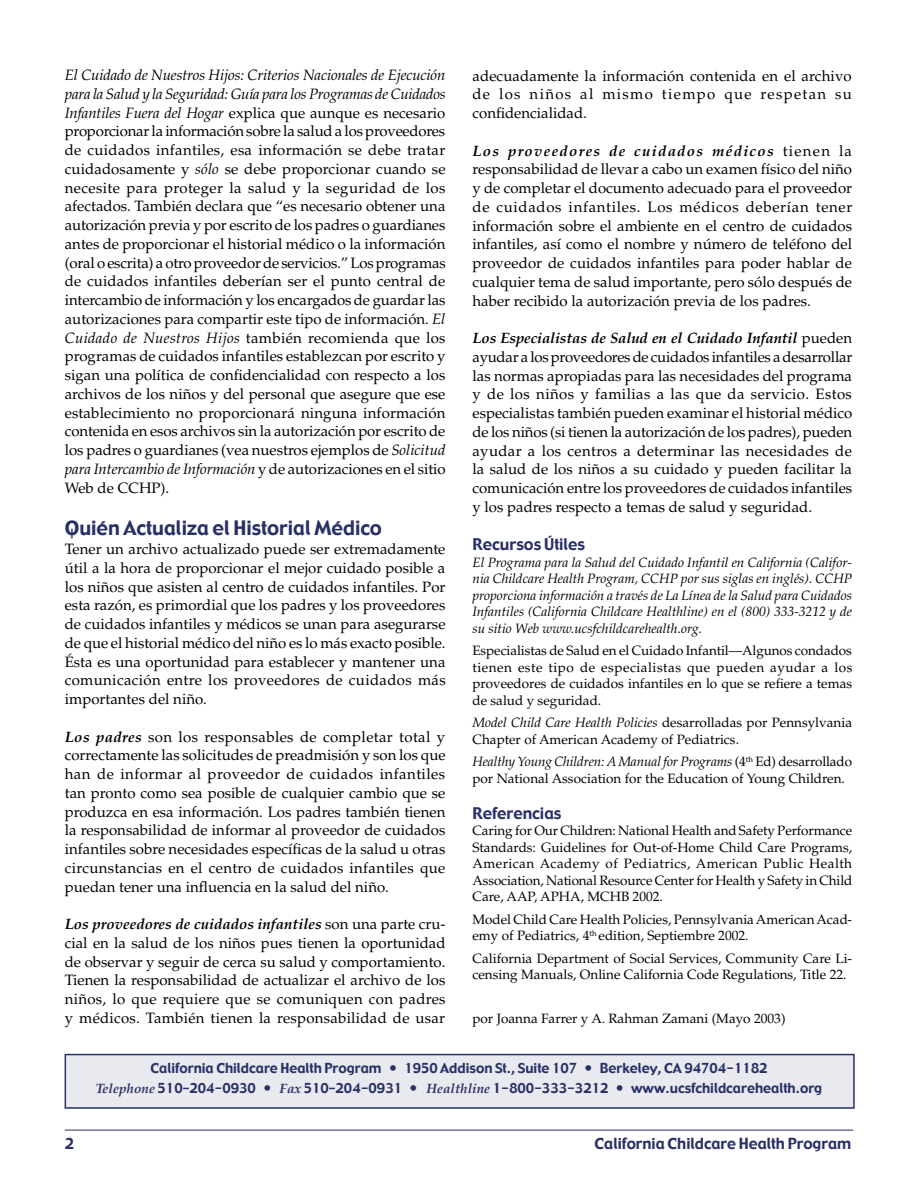
<style>
.page{position:relative;width:918px;height:1188px;background:#fff}
.page>*{position:absolute;margin:0;border:0;box-sizing:border-box;transform-origin:0 0}
.Subhead{font:19.5px "Gadget";color:#283066}
.Sub_subhead{font:15.75px "Gadget";color:#283066}
.Body_Text{font:15px/18.8px "Palatino";color:#000;text-align:justify}
.Body_Text-2{font:15px "Gadget";color:#283066}
.Body_Text-3{font:13.5px/16.5px "Palatino";color:#000}
.References_Text{font:italic 13.5px/16.5px "Palatino";color:#000;text-align:justify}
.t1{font:13.5px "Gadget";color:#283066}
.s1{font-style:italic}
.s2{font-weight:700;font-style:italic}
.s3{font-family:"Palatino";font-weight:700;font-style:italic}
</style>
<div class="page">
<hr style="left:65px;top:1130px;width:788px;height:1px;background:#283066">
<div style="left:65px;top:1055px;width:789px;height:53px;background:#e9eaf0"></div>
<div style="left:65px;top:1054px;width:790px;height:55px;border:2px solid #283066"></div>
<p class="Body_Text" style="left:65px;top:66px;width:383px"><span class="s1">El Cuidado de Nuestros Hijos: Criterios Nacionales de Ejecución para la Salud y la Seguridad: Guía para los Programas de Cuidados Infantiles Fuera del Hogar</span> explica que aunque es necesario proporcionar la información sobre la salud a los proveedores de cuidados infantiles, esa información se debe tratar cuidadosamente y <span class="s1">sólo</span> se debe proporcionar cuando se necesite para proteger la salud y la seguridad de los afectados. También declara que “es necesario obtener una autorización previa y por escrito de los padres o guardianes antes de proporcionar el historial médico o la información (oral o escrita) a otro proveedor de servicios.” Los programas de cuidados infantiles deberían ser el punto central de intercambio de información y los encargados de guardar las autorizaciones para compartir este tipo de información. <span class="s1">El Cuidado de Nuestros Hijos</span> también recomienda que los programas de cuidados infantiles establezcan por escrito y sigan una política de confidencialidad con respecto a los archivos de los niños y del personal que asegure que ese establecimiento no proporcionará ninguna información contenida en esos archivos sin la autorización por escrito de los padres o guardianes (vea nuestros ejemplos de <span class="s1">Solicitud para Intercambio de Información</span> y de autorizaciones en el sitio Web de CCHP).</p>
<p class="Subhead" style="left:65px;top:516px;width:319px">Quién Actualiza el Historial Médico</p>
<p class="Body_Text" style="left:65px;top:540px;width:382px">Tener un archivo actualizado puede ser extremadamente útil a la hora de proporcionar el mejor cuidado posible a los niños que asisten al centro de cuidados infantiles. Por esta razón, es primordial que los padres y los proveedores de cuidados infantiles y médicos se unan para asegurarse de que el historial médico del niño es lo más exacto posible.<br>Ésta es una oportunidad para establecer y mantener una comunicación entre los proveedores de cuidados más importantes del niño.</p>
<p class="Body_Text" style="left:65px;top:727px;width:382px"><span class="s2">Los padres</span> son los responsables de completar total y correctamente las solicitudes de preadmisión y son los que han de informar al proveedor de cuidados infantiles tan pronto como sea posible de cualquier cambio que se produzca en esa información. Los padres también tienen la responsabilidad de informar al proveedor de cuidados infantiles sobre necesidades específicas de la salud u otras circunstancias en el centro de cuidados infantiles que puedan tener una influencia en la salud del niño.</p>
<p class="Body_Text" style="left:65px;top:915px;width:382px"><span class="s2">Los proveedores de cuidados infantiles</span> son una parte cru&shy;cial en la salud de los niños pues tienen la oportunidad de observar y seguir de cerca su salud y comportamiento.<br>Tienen la responsabilidad de actualizar el archivo de los niños, lo que requiere que se comuniquen con padres y médicos. También tienen la responsabilidad de usar</p>
<p class="Body_Text" style="left:472px;top:67px;width:381px">adecuadamente la información contenida en el archivo de los niños al mismo tiempo que respetan su confidencialidad.</p>
<p class="Body_Text" style="left:472px;top:142px;width:381px"><span class="s2">Los proveedores de cuidados médicos</span> tienen la responsabilidad de llevar a cabo un examen físico del niño y de completar el documento adecuado para el proveedor de cuidados infantiles. Los médicos deberían tener información sobre el ambiente en el centro de cuidados infantiles, así como el nombre y número de teléfono del proveedor de cuidados infantiles para poder hablar de cualquier tema de salud importante, pero sólo después de haber recibido la autorización previa de los padres.</p>
<p class="Body_Text" style="left:472px;top:329px;width:381px"><span class="s2">Los Especialistas de Salud en el Cuidado Infantil</span> pueden ayudar a los proveedores de cuidados infantiles a desarrollar las normas apropiadas para las necesidades del programa y de los niños y familias a las que da servicio. Estos especialistas también pueden examinar el historial médico de los niños (si tienen la autorización de los padres), pueden ayudar a los centros a determinar las necesidades de la salud de los niños a su cuidado y pueden facilitar la comunicación entre los proveedores de cuidados infantiles y los padres respecto a temas de salud y seguridad.</p>
<p class="Sub_subhead" style="left:472px;top:534px;width:114px">Recursos Útiles</p>
<p class="References_Text" style="left:472px;top:554px;width:381px">El Programa para la Salud del Cuidado Infantil en California (Califor&shy;nia Childcare Health Program, CCHP por sus siglas en inglés). CCHP proporciona información a través de La Línea de la Salud para Cuidados Infantiles (California Childcare Healthline) en el (800) 333-3212 y de su sitio Web www.ucsfchildcarehealth.org.</p>
<p class="Body_Text-3" style="left:472px;top:643px;width:381px;text-align:justify">Especialistas de Salud en el Cuidado Infantil—Algunos condados tienen este tipo de especialistas que pueden ayudar a los proveedores de cuidados infantiles en lo que se refiere a temas de salud y seguridad.</p>
<p class="Body_Text-3" style="left:472px;top:715px;width:381px"><span class="s1">Model Child Care Health Policies</span> desarrolladas por Pennsylvania<br>Chapter of American Academy of Pediatrics.</p>
<p class="Body_Text-3" style="left:472px;top:754px;width:381px"><span class="s1">Healthy Young Children: A Manual for Programs</span> (4<sup>th</sup> Ed) desarrollado por National Association for the Education of Young Children.</p>
<p class="Sub_subhead" style="left:472px;top:803px;width:91px">Referencias</p>
<p class="Body_Text-3" style="left:472px;top:823px;width:381px;text-align:justify">Caring for Our Children: National Health and Safety Performance Standards: Guidelines for Out-of-Home Child Care Programs, American Academy of Pediatrics, American Public Health Association, National Resource Center for Health y Safety in Child Care, AAP, APHA, MCHB 2002.</p>
<p class="Body_Text-3" style="left:472px;top:911px;width:381px">Model Child Care Health Policies, Pennsylvania American Acad&shy;emy of Pediatrics, 4<sup>th</sup> edition, Septiembre 2002.</p>
<p class="Body_Text-3" style="left:472px;top:950px;width:381px">California Department of Social Services, Community Care Li&shy;censing Manuals, Online California Code Regulations, Title 22.</p>
<p class="Body_Text-3" style="left:472px;top:1010px;width:315px">por Joanna Farrer y A. Rahman Zamani (Mayo 2003)</p>
<p class="t1" style="left:151px;top:1060px;width:619px">California Childcare Health Program • 1950 Addison St., Suite 107 • Berkeley, CA 94704-1182</p>
<p class="t1" style="left:96px;top:1079px;width:728px"><span class="s3">Telephone</span> 510–204-0930 • <span class="s3">Fax</span> 510–204-0931 • <span class="s3">Healthline</span> 1-800-333-3212 • www.ucsfchildcarehealth.org</p>
<p class="Body_Text-2" style="left:65px;top:1134px;width:11px">2</p>
<p class="Body_Text-2" style="left:595px;top:1134px;width:258px">California Childcare Health Program</p>
</div>
